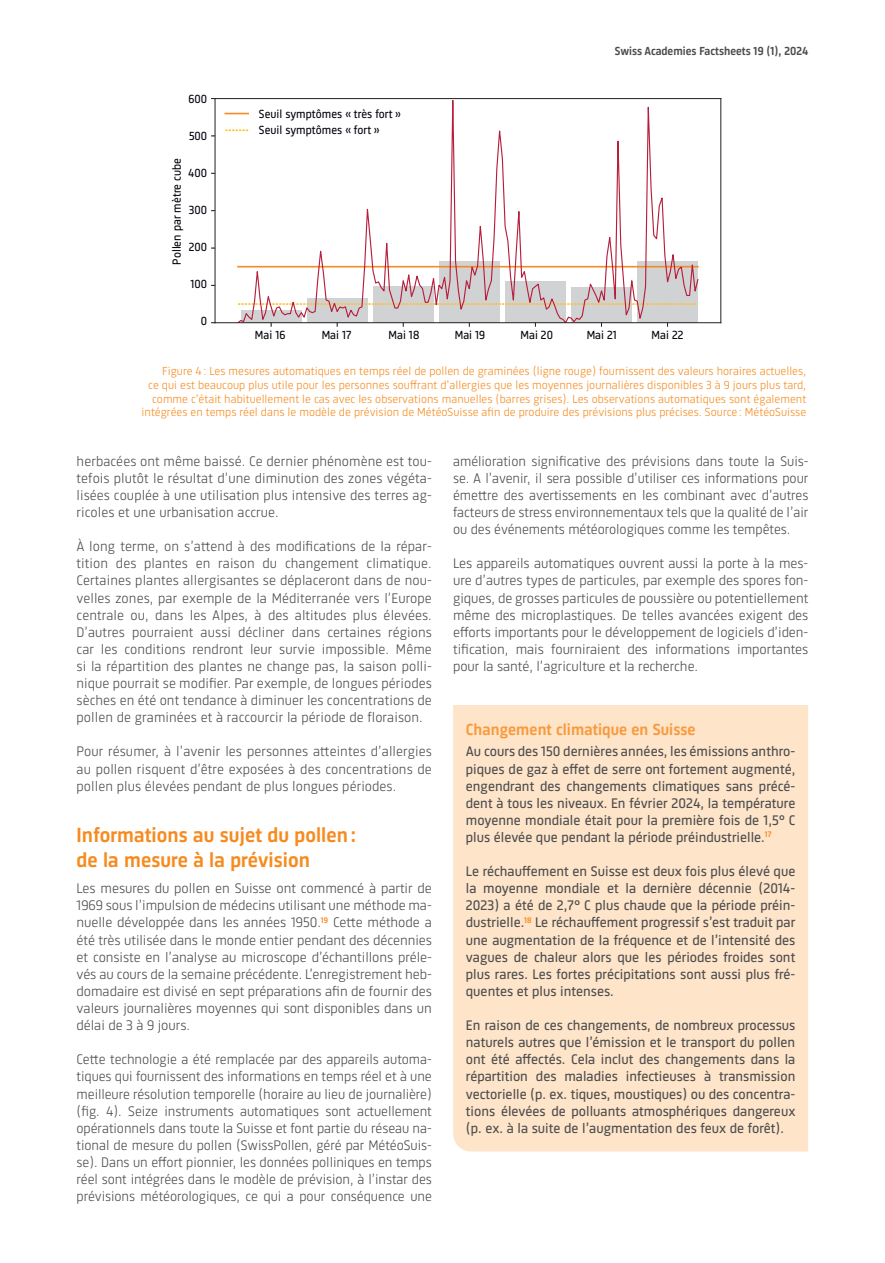
<style>
.page{position:relative;width:885px;height:1263px;background:#fff}
.page>*{position:absolute;margin:0;border:0;box-sizing:border-box;transform-origin:0 0}
.t1{font:500 21px/25.5px "Sinews Sans Pro";letter-spacing:.005em;color:#f68b1f}
.t2{font:500 16.5px "Sinews Sans Pro";letter-spacing:.005em;color:#f89a3d}
.t3{font:300 14.25px/17.1px "Sinews Sans Pro";letter-spacing:-.005em;color:#4b4c4d;text-align:justify}
.t4{font:14.25px/17.1px "Sinews Sans Pro";color:#4b4c4d;text-align:justify}
.t5{font:12.15px/16px "Sinews Sans Pro";color:#00030c}
.t6{font:300 12px/13.5px "Sinews Sans Pro";color:#f68b1f;text-align:right}
.t7{font:500 12px "Sinews Sans Pro";color:#4b4c4d}
</style>
<div class="page">
<svg style="left:211px;top:98px;width:511px;height:229px"></svg>
<svg style="left:236px;top:99px;width:463px;height:223px"></svg>
<hr style="left:215px;top:99px;width:1px;height:224px;background:#231f20">
<hr style="left:720px;top:99px;width:1px;height:224px;background:#231f20">
<hr style="left:215px;top:322px;width:505px;height:1px;background:#231f20">
<hr style="left:215px;top:98px;width:505px;height:1px;background:#231f20">
<svg style="left:225px;top:113px;width:23px;height:1px"></svg>
<svg style="left:225px;top:129px;width:23px;height:2px"></svg>
<div style="left:453px;top:705px;width:355px;height:446px;background:#fee4c9"></div>
<p class="t5" style="left:188px;top:90px;width:20px">600</p>
<p class="t5" style="left:189px;top:127px;width:20px">500</p>
<p class="t5" style="left:188px;top:164px;width:20px">400</p>
<p class="t5" style="left:189px;top:201px;width:20px">300</p>
<p class="t5" style="left:189px;top:238px;width:20px">200</p>
<p class="t5" style="left:190px;top:275px;width:18px">100</p>
<p class="t5" style="left:201px;top:312px;width:8px">0</p>
<p class="t5" style="left:168px;top:265px;width:108px;rotate:-90deg">Pollen par mètre cube</p>
<p class="t5" style="left:259px;top:105px;width:144px">Seuil symptômes « très fort »<br>Seuil symptômes « fort »</p>
<p class="t7" style="left:614px;top:42px;width:195px">Swiss Academies Factsheets 19 (1), 2024</p>
<p class="t5" style="left:255px;top:326px;width:32px">Mai 16</p>
<p class="t5" style="left:322px;top:326px;width:31px">Mai 17</p>
<p class="t5" style="left:388px;top:326px;width:32px">Mai 18</p>
<p class="t5" style="left:455px;top:326px;width:32px">Mai 19</p>
<p class="t5" style="left:520px;top:326px;width:34px">Mai 20</p>
<p class="t5" style="left:586px;top:326px;width:32px">Mai 21</p>
<p class="t5" style="left:651px;top:326px;width:33px">Mai 22</p>
<p class="t6" style="left:142px;top:364px;width:666px">Figure 4 : Les mesures automatiques en temps réel de pollen de graminées (ligne rouge) fournissent des valeurs horaires actuelles,<br>ce qui est beaucoup plus utile pour les personnes souffrant d'allergies que les moyennes journalières disponibles 3 à 9 jours plus tard, comme c'était habituellement le cas avec les observations manuelles (barres grises). Les observations automatiques sont également intégrées en temps réel dans le modèle de prévision de MétéoSuisse afin de produire des prévisions plus précises. Source : MétéoSuisse</p>
<p class="t3" style="left:77px;top:451px;width:357px">herbacées ont même baissé. Ce dernier phénomène est tou&shy;tefois plutôt le résultat d’une diminution des zones végéta&shy;lisées couplée à une utilisation plus intensive des terres ag&shy;ricoles et une urbanisation accrue.</p>
<p class="t3" style="left:77px;top:537px;width:357px">À long terme, on s’attend à des modifications de la répar&shy;tition des plantes en raison du changement climatique.<br>Certaines plantes allergisantes se déplaceront dans de nou&shy;velles zones, par exemple de la Méditerranée vers l’Europe centrale ou, dans les Alpes, à des altitudes plus élevées.<br>D’autres pourraient aussi décliner dans certaines régions car les conditions rendront leur survie impossible. Même si la répartition des plantes ne change pas, la saison polli&shy;nique pourrait se modifier. Par exemple, de longues périodes sèches en été ont tendance à diminuer les concentrations de pollen de graminées et à raccourcir la période de floraison.</p>
<p class="t3" style="left:77px;top:742px;width:357px">Pour résumer, à l’avenir les personnes atteintes d’allergies au pollen risquent d’être exposées à des concentrations de pollen plus élevées pendant de plus longues périodes.</p>
<h1 class="t1" style="left:77px;top:820px;width:281px">Informations au sujet du pollen : de la mesure à la prévision</h1>
<p class="t3" style="left:77px;top:879px;width:357px">Les mesures du pollen en Suisse ont commencé à partir de 1969 sous l’impulsion de médecins utilisant une méthode ma&shy;nuelle développée dans les années 1950.<sup>19</sup> Cette méthode a été très utilisée dans le monde entier pendant des décennies et consiste en l’analyse au microscope d’échantillons préle&shy;vés au cours de la semaine précédente. L’enregistrement heb&shy;domadaire est divisé en sept préparations afin de fournir des valeurs journalières moyennes qui sont disponibles dans un délai de 3 à 9 jours.</p>
<p class="t3" style="left:77px;top:1050px;width:357px">Cette technologie a été remplacée par des appareils automa&shy;tiques qui fournissent des informations en temps réel et à une meilleure résolution temporelle (horaire au lieu de journalière) (fig. 4). Seize instruments automatiques sont actuellement opérationnels dans toute la Suisse et font partie du réseau na&shy;tional de mesure du pollen (SwissPollen, géré par MétéoSuis&shy;se). Dans un effort pionnier, les données polliniques en temps réel sont intégrées dans le modèle de prévision, à l’instar des prévisions météorologiques, ce qui a pour conséquence une</p>
<p class="t3" style="left:453px;top:451px;width:357px">amélioration significative des prévisions dans toute la Suis&shy;se. A l’avenir, il sera possible d’utiliser ces informations pour émettre des avertissements en les combinant avec d’autres facteurs de stress environnementaux tels que la qualité de l’air ou des événements météorologiques comme les tempêtes.</p>
<p class="t3" style="left:453px;top:554px;width:357px">Les appareils automatiques ouvrent aussi la porte à la mes&shy;ure d’autres types de particules, par exemple des spores fon&shy;giques, de grosses particules de poussière ou potentiellement même des microplastiques. De telles avancées exigent des efforts importants pour le développement de logiciels d’iden&shy;tification, mais fourniraient des informations importantes pour la santé, l’agriculture et la recherche.</p>
<p class="t2" style="left:466px;top:717px;width:231px">Changement climatique en Suisse</p>
<p class="t4" style="left:466px;top:742px;width:331px">Au cours des 150 dernières années, les émissions anthro&shy;piques de gaz à effet de serre ont fortement augmenté, engendrant des changements climatiques sans précé&shy;dent à tous les niveaux. En février 2024, la température moyenne mondiale était pour la première fois de 1,5° C plus élevée que pendant la période préindustrielle.<sup>17</sup></p>
<p class="t4" style="left:466px;top:862px;width:331px">Le réchauffement en Suisse est deux fois plus élevé que la moyenne mondiale et la dernière décennie (2014- 2023) a été de 2,7° C plus chaude que la période préin&shy;dustrielle.<sup>18</sup> Le réchauffement progressif s’est traduit par une augmentation de la fréquence et de l’intensité des vagues de chaleur alors que les périodes froides sont plus rares. Les fortes précipitations sont aussi plus fré&shy;quentes et plus intenses.</p>
<p class="t4" style="left:466px;top:1016px;width:331px">En raison de ces changements, de nombreux processus naturels autres que l’émission et le transport du pollen ont été affectés. Cela inclut des changements dans la répartition des maladies infectieuses à transmission vectorielle (p. ex. tiques, moustiques) ou des concentra&shy;tions élevées de polluants atmosphériques dangereux (p. ex. à la suite de l’augmentation des feux de forêt).</p>
</div>
